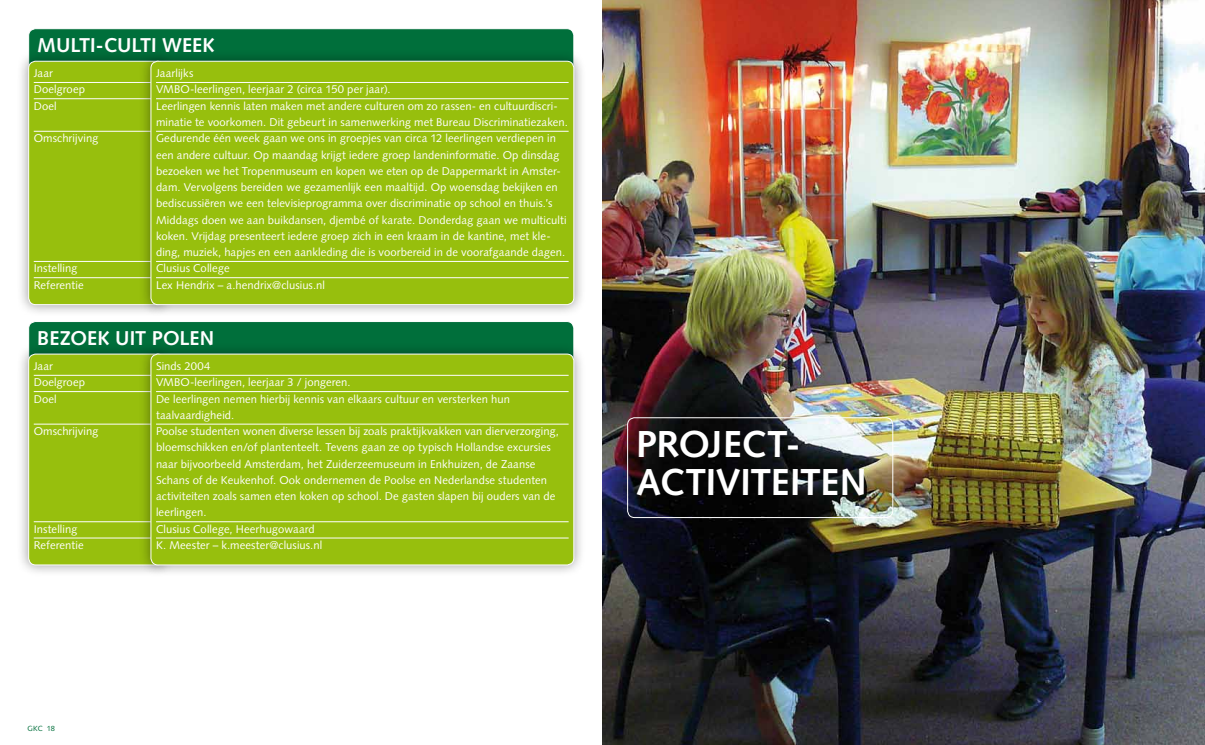
<style>
.page{position:relative;width:1205px;height:745px;background:#fff}
.page>*{position:absolute;margin:0;border:0;box-sizing:border-box;transform-origin:0 0}
.t1{font:700 37.5px/37.5px "Syntax LT Std";letter-spacing:-.01em;color:#fff}
.t2{font:700 20px "Syntax LT Std";color:#fff}
.t3{font:11.25px/16.2px "Syntax LT Std";letter-spacing:.005em;color:#fff}
.t4{font:7.5px "Syntax LT Std";color:#006f3b}
</style>
<div class="page">
<div style="left:29px;top:321px;width:545px;height:52px;background:#006f3b;border-radius:7px"></div>
<div style="left:28px;top:321px;width:546px;height:52px;border:1px solid #fff;border-radius:7px"></div>
<div style="left:16px;top:341px;width:160px;height:235px;background:#000;opacity:.4"></div>
<div style="left:29px;top:354px;width:135px;height:210px;background:#97bf0d;border-radius:7px"></div>
<hr style="left:34px;top:375px;width:125px;height:1px;background:#fff">
<hr style="left:34px;top:391px;width:125px;height:1px;background:#fff">
<hr style="left:34px;top:423px;width:125px;height:1px;background:#fff">
<hr style="left:34px;top:521px;width:125px;height:1px;background:#fff">
<hr style="left:34px;top:537px;width:125px;height:1px;background:#fff">
<div style="left:28px;top:353px;width:137px;height:212px;border:1px solid #fff;border-radius:7px"></div>
<div style="left:138px;top:341px;width:447px;height:235px;background:#000;opacity:.4"></div>
<div style="left:151px;top:354px;width:423px;height:210px;background:#97bf0d;border-radius:7px"></div>
<hr style="left:156px;top:375px;width:413px;height:1px;background:#fff">
<hr style="left:156px;top:391px;width:413px;height:1px;background:#fff">
<hr style="left:156px;top:423px;width:413px;height:1px;background:#fff">
<hr style="left:156px;top:521px;width:413px;height:1px;background:#fff">
<hr style="left:156px;top:537px;width:413px;height:1px;background:#fff">
<div style="left:151px;top:353px;width:423px;height:212px;border:1px solid #fff;border-radius:7px"></div>
<div style="left:29px;top:29px;width:545px;height:51px;background:#006f3b;border-radius:7px"></div>
<div style="left:28px;top:28px;width:546px;height:52px;border:1px solid #fff;border-radius:7px"></div>
<div style="left:16px;top:48px;width:160px;height:268px;background:#000;opacity:.4"></div>
<div style="left:29px;top:61px;width:135px;height:243px;background:#97bf0d;border-radius:7px"></div>
<hr style="left:34px;top:82px;width:125px;height:1px;background:#fff">
<hr style="left:34px;top:98px;width:125px;height:1px;background:#fff">
<hr style="left:34px;top:131px;width:125px;height:1px;background:#fff">
<hr style="left:34px;top:261px;width:125px;height:1px;background:#fff">
<hr style="left:34px;top:277px;width:125px;height:1px;background:#fff">
<div style="left:28px;top:61px;width:137px;height:244px;border:1px solid #fff;border-radius:7px"></div>
<div style="left:138px;top:48px;width:447px;height:268px;background:#000;opacity:.4"></div>
<div style="left:151px;top:61px;width:423px;height:243px;background:#97bf0d;border-radius:7px"></div>
<hr style="left:156px;top:82px;width:413px;height:1px;background:#fff">
<hr style="left:156px;top:98px;width:413px;height:1px;background:#fff">
<hr style="left:156px;top:131px;width:413px;height:1px;background:#fff">
<hr style="left:156px;top:261px;width:413px;height:1px;background:#fff">
<hr style="left:156px;top:277px;width:413px;height:1px;background:#fff">
<div style="left:151px;top:61px;width:423px;height:244px;border:1px solid #fff;border-radius:7px"></div>
<img style="left:602px;top:0;width:603px;height:744px">
<div style="left:627px;top:417px;width:266px;height:100px;border:1px solid #fff;border-radius:7px"></div>
<h2 class="t2" style="left:37px;top:34px;width:179px">MULTI-CULTI WEEK</h2>
<p class="t3" style="left:34px;top:65px;width:53px">Jaar<br>Doelgroep<br>Doel</p>
<p class="t3" style="left:34px;top:130px;width:66px">Omschrijving</p>
<p class="t3" style="left:156px;top:65px;width:413px">Jaarlijks<br>VMBO-leerlingen, leerjaar 2 (circa 150 per jaar).<br>Leerlingen kennis laten maken met andere culturen om zo rassen- en cultuurdiscri&shy;minatie te voorkomen. Dit gebeurt in samenwerking met Bureau Discriminatiezaken.<br>Gedurende één week gaan we ons in groepjes van circa 12 leerlingen verdiepen in een andere cultuur. Op maandag krijgt iedere groep landeninformatie. Op dinsdag bezoeken we het Tropenmuseum en kopen we eten op de Dappermarkt in Amster&shy;dam. Vervolgens bereiden we gezamenlijk een maaltijd. Op woensdag bekijken en bediscussiëren we een televisieprogramma over discriminatie op school en thuis.’s Middags doen we aan buikdansen, djembé of karate. Donderdag gaan we multiculti koken. Vrijdag presenteert iedere groep zich in een kraam in de kantine, met kle&shy;ding, muziek, hapjes en een aankleding die is voorbereid in de voorafgaande dagen.<br>Clusius College<br>Lex Hendrix – a.hendrix@clusius.nl</p>
<p class="t3" style="left:34px;top:260px;width:51px">Instelling<br>Referentie</p>
<h2 class="t2" style="left:37px;top:326px;width:178px">BEZOEK UIT POLEN</h2>
<p class="t3" style="left:34px;top:358px;width:53px">Jaar<br>Doelgroep<br>Doel</p>
<p class="t3" style="left:34px;top:423px;width:66px">Omschrijving</p>
<p class="t3" style="left:156px;top:358px;width:404px">Sinds 2004<br>VMBO-leerlingen, leerjaar 3 / jongeren.<br>De leerlingen nemen hierbij kennis van elkaars cultuur en versterken hun taalvaardigheid.<br>Poolse studenten wonen diverse lessen bij zoals praktijkvakken van dierverzorging, bloemschikken en/of plantenteelt. Tevens gaan ze op typisch Hollandse excursies naar bijvoorbeeld Amsterdam, het Zuiderzeemuseum in Enkhuizen, de Zaanse Schans of de Keukenhof. Ook ondernemen de Poolse en Nederlandse studenten activiteiten zoals samen eten koken op school. De gasten slapen bij ouders van de leerlingen.<br>Clusius College, Heerhugowaard<br>K. Meester – k.meester@clusius.nl</p>
<p class="t3" style="left:34px;top:520px;width:51px">Instelling<br>Referentie</p>
<h1 class="t1" style="left:636px;top:425px;width:232px">PROJECT-<br>ACTIVITEITEN</h1>
<p class="t4" style="left:28px;top:723px;width:29px">GKC 18</p>
</div>
